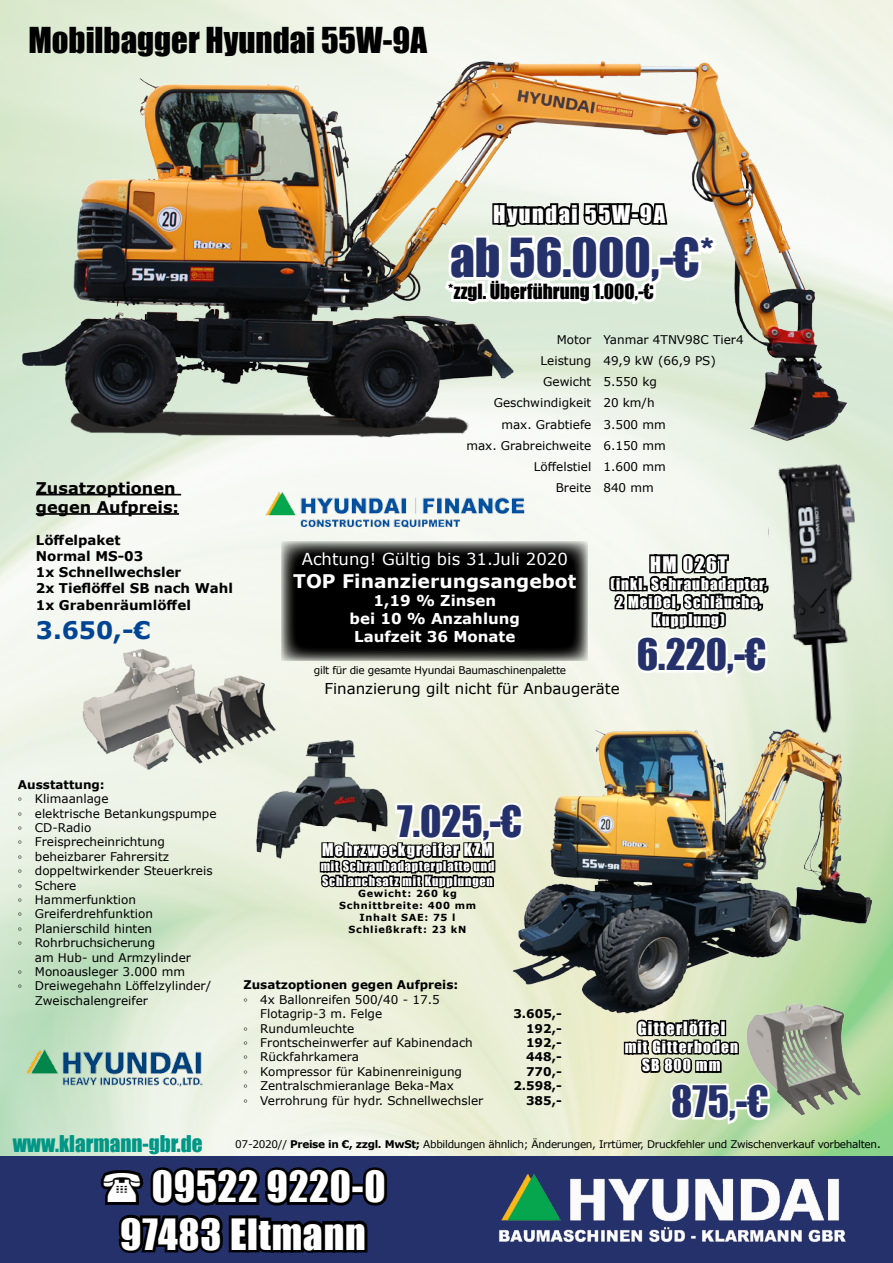
<style>
.page{position:relative;width:893px;height:1263px;background:#fff}
.page>*{position:absolute;margin:0;border:0;box-sizing:border-box;transform-origin:0 0}
.t1{font:49.35px "Impact";color:#24316a}
.t2{font:39.75px "Impact";color:#24316a}
.t3{font:39.6px/47.4px "Impact";letter-spacing:.02em;color:#fff}
.t4{font:32.85px "Impact";color:#000}
.t5{font:700 24.15px "Verdana";color:#004494}
.t6{font:22.35px "Impact";letter-spacing:.07em;color:#fff}
.t7{font:21.15px "Impact";color:#009786}
.t8{font:19.8px "Impact";letter-spacing:.07em;color:#fff}
.t9{font:19.2px "Impact";color:#000}
.t10{font:700 18.75px "Verdana";color:#fff}
.t11{font:16.8px "Impact";letter-spacing:.07em;color:#fff}
.t12{font:16.5px "Verdana";color:#fff}
.t13{font:700 16.05px/19.4px "Verdana";color:#000}
.t14{font:16.05px "Impact";letter-spacing:.07em;color:#fff}
.t15{font:15.3px/18.5px "Impact";letter-spacing:.07em;color:#fff;text-align:center}
.t16{font:15px/18px "Impact";letter-spacing:.07em;color:#fff;text-align:center}
.t17{font:700 15px/18px "Verdana";color:#fff;text-align:center}
.t18{font:15px "Verdana";color:#000}
.t19{font:700 13.35px/16px "Verdana";color:#000}
.t20{font:12.15px/14.7px "Impact";letter-spacing:.07em;color:#fff}
.t21{font:12px/14.4px "Verdana";color:#000}
.t22{font:700 12px "Verdana";color:#000}
.t23{font:10.5px "Verdana";letter-spacing:-.03em;color:#000}
.t24{font:700 9.75px/11.7px "Verdana";letter-spacing:.07em;color:#000;text-align:center}
.s1{font-weight:700}
.s2{font-size:12px}
</style>
<div class="page">
<img style="left:0;top:0;width:893px;height:1157px">
<div style="left:0;top:1157px;width:893px;height:106px;background:#24316a"></div>
<img style="left:499px;top:1173px;width:347px;height:69px">
<img style="left:15px;top:38px;width:845px;height:403px">
<img style="left:25px;top:1049px;width:178px;height:37px">
<img style="left:451px;top:688px;width:442px;height:344px">
<svg style="left:441px;top:174px;width:279px;height:145px"></svg>
<svg style="left:607px;top:512px;width:157px;height:168px"></svg>
<img style="left:764px;top:463px;width:105px;height:272px">
<img style="left:739px;top:995px;width:130px;height:122px">
<img style="left:250px;top:725px;width:147px;height:148px">
<img style="left:243px;top:491px;width:290px;height:42px">
<svg style="left:281px;top:541px;width:307px;height:120px;background:#191918"></svg>
<hr style="left:36px;top:494px;width:145px;height:1px;background:#000">
<hr style="left:36px;top:513px;width:143px;height:2px;background:#000">
<img style="left:219px;top:670px;width:74px;height:80px">
<img style="left:60px;top:639px;width:159px;height:119px">
<img style="left:133px;top:688px;width:119px;height:81px">
<img style="left:123px;top:734px;width:54px;height:36px">
<svg style="left:318px;top:799px;width:208px;height:99px;background:#9a9c91"></svg>
<svg style="left:622px;top:1017px;width:151px;height:110px;background:#a9b19b"></svg>
<svg style="left:100px;top:1167px;width:287px;height:86px"></svg>
<h3 class="t4" style="left:28px;top:15px;width:400px">Mobilbagger Hyundai 55W-9A</h3>
<h3 class="t6" style="left:493px;top:197px;width:173px">Hyundai 55W-9A</h3>
<h1 class="t1" style="left:450px;top:220px;width:265px">ab 56.000,-€*</h1>
<h3 class="t9" style="left:448px;top:276px;width:207px">*zzgl. Überführung 1.000,-€</h3>
<h3 class="t13" style="left:36px;top:478px;width:145px">Zusatzoptionen gegen Aufpreis:</h3>
<p class="t19" style="left:36px;top:532px;width:199px">Löffelpaket<br>Normal MS-03<br>1x Schnellwechsler<br>2x Tieflöffel SB nach Wahl<br>1x Grabenräumlöffel</p>
<h3 class="t5" style="left:36px;top:613px;width:116px">3.650,-€</h3>
<p class="t21" style="left:557px;top:332px;width:188px">Motor Yanmar 4TNV98C Tier4</p>
<p class="t21" style="left:541px;top:353px;width:177px">Leistung 49,9 kW (66,9 PS)</p>
<p class="t21" style="left:543px;top:375px;width:115px">Gewicht 5.550 kg</p>
<p class="t21" style="left:494px;top:396px;width:162px">Geschwindigkeit 20 km/h</p>
<p class="t21" style="left:501px;top:417px;width:166px">max. Grabtiefe 3.500 mm</p>
<p class="t21" style="left:466px;top:438px;width:201px">max. Grabreichweite 6.150 mm</p>
<p class="t21" style="left:534px;top:459px;width:134px">Löffelstiel 1.600 mm</p>
<p class="t21" style="left:556px;top:480px;width:100px">Breite 840 mm</p>
<h3 class="t12" style="left:302px;top:548px;width:268px">Achtung! Gültig bis 31.Juli 2020</h3>
<h3 class="t10" style="left:293px;top:568px;width:285px">TOP Finanzierungsangebot</h3>
<p class="t17" style="left:350px;top:591px;width:172px">1,19 % Zinsen<br>bei 10 % Anzahlung<br>Laufzeit 36 Monate</p>
<p class="t23" style="left:314px;top:663px;width:254px">gilt für die gesamte Hyundai Baumaschinenpalette</p>
<h3 class="t8" style="left:650px;top:548px;width:79px">HM 026T</h3>
<p class="t16" style="left:610px;top:574px;width:158px">(inkl. Schraubadapter,<br>2 Meißel, Schläuche,<br>Kupplung)</p>
<h2 class="t2" style="left:637px;top:624px;width:131px">6.220,-€</h2>
<p class="t18" style="left:324px;top:678px;width:297px">Finanzierung gilt nicht für Anbaugeräte</p>
<p class="t22" style="left:18px;top:776px;width:88px">Ausstattung:</p>
<p class="t21" style="left:18px;top:791px;width:92px">◦ Klimaanlage</p>
<p class="t21" style="left:18px;top:806px;width:200px">◦ elektrische Betankungspumpe</p>
<p class="t21" style="left:18px;top:820px;width:75px">◦ CD-Radio</p>
<p class="t21" style="left:18px;top:835px;width:148px">◦ Freisprecheinrichtung</p>
<p class="t21" style="left:18px;top:849px;width:153px">◦ beheizbarer Fahrersitz</p>
<p class="t21" style="left:18px;top:863px;width:196px">◦ doppeltwirkender Steuerkreis</p>
<p class="t21" style="left:18px;top:878px;width:60px">◦ Schere</p>
<p class="t21" style="left:18px;top:892px;width:120px">◦ Hammerfunktion</p>
<p class="t21" style="left:18px;top:907px;width:137px">◦ Greiferdrehfunktion</p>
<p class="t21" style="left:18px;top:921px;width:136px">◦ Planierschild hinten</p>
<p class="t21" style="left:18px;top:935px;width:139px">◦ Rohrbruchsicherung</p>
<p class="t21" style="left:35px;top:950px;width:158px">am Hub- und Armzylinder</p>
<p class="t21" style="left:18px;top:964px;width:169px">◦ Monoausleger 3.000 mm</p>
<p class="t21" style="left:18px;top:979px;width:195px">◦ Dreiwegehahn Löffelzylinder/</p>
<p class="t21" style="left:35px;top:993px;width:115px">Zweischalengreifer</p>
<h2 class="t2" style="left:397px;top:790px;width:127px">7.025,-€</h2>
<h3 class="t14" style="left:322px;top:838px;width:173px">Mehrzweckgreifer KZM</h3>
<p class="t20" style="left:321px;top:859px;width:175px">mit Schraubadapterplatte und<br>Schlauchsatz mit Kupplungen</p>
<p class="t24" style="left:339px;top:888px;width:139px">Gewicht: 260 kg<br>Schnittbreite: 400 mm<br>Inhalt SAE: 75 l<br>Schließkraft: 23 kN</p>
<p class="t22" style="left:243px;top:976px;width:216px">Zusatzoptionen gegen Aufpreis:</p>
<p class="t21" style="left:260px;top:992px;width:181px;text-indent:-17px">◦ 4x Ballonreifen 500/40 - 17.5<br>Flotagrip-3 m. Felge</p>
<p class="t22" style="left:513px;top:1005px;width:50px">3.605,-</p>
<h3 class="t11" style="left:637px;top:1015px;width:89px">Gitterlöffel</h3>
<p class="t15" style="left:625px;top:1037px;width:115px">mit Gitterboden<br>SB 800 mm</p>
<p class="t21" style="left:243px;top:1021px;width:112px">◦ Rundumleuchte</p>
<p class="t22" style="left:526px;top:1020px;width:37px">192,-</p>
<p class="t21" style="left:243px;top:1035px;width:231px">◦ Frontscheinwerfer auf Kabinendach</p>
<p class="t22" style="left:526px;top:1034px;width:37px">192,-</p>
<p class="t21" style="left:243px;top:1049px;width:117px">◦ Rückfahrkamera</p>
<p class="t22" style="left:526px;top:1048px;width:37px">448,-</p>
<p class="t21" style="left:243px;top:1064px;width:220px">◦ Kompressor für Kabinenreinigung</p>
<p class="t22" style="left:526px;top:1063px;width:37px">770,-</p>
<p class="t21" style="left:243px;top:1078px;width:212px">◦ Zentralschmieranlage Beka-Max</p>
<p class="t22" style="left:513px;top:1077px;width:50px">2.598,-</p>
<p class="t21" style="left:243px;top:1093px;width:241px">◦ Verrohrung für hydr. Schnellwechsler</p>
<p class="t22" style="left:526px;top:1092px;width:37px">385,-</p>
<p class="t23" style="left:235px;top:1137px;width:647px">07-2020// <span class="s1">Preise in €, zzgl. MwSt;</span> Abbildungen ähnlich; Änderungen, Irrtümer, Druckfehler und Zwischenverkauf vorbehalten<span class="s2">.</span></p>
<h2 class="t2" style="left:671px;top:1071px;width:99px">875,-€</h2>
<h3 class="t7" style="left:13px;top:1127px;width:191px">www.klarmann-gbr.de</h3>
<h3 class="t3" style="left:120px;top:1162px;width:267px;text-indent:32px">09522 9220-0<br>97483 Eltmann</h3>
</div>
